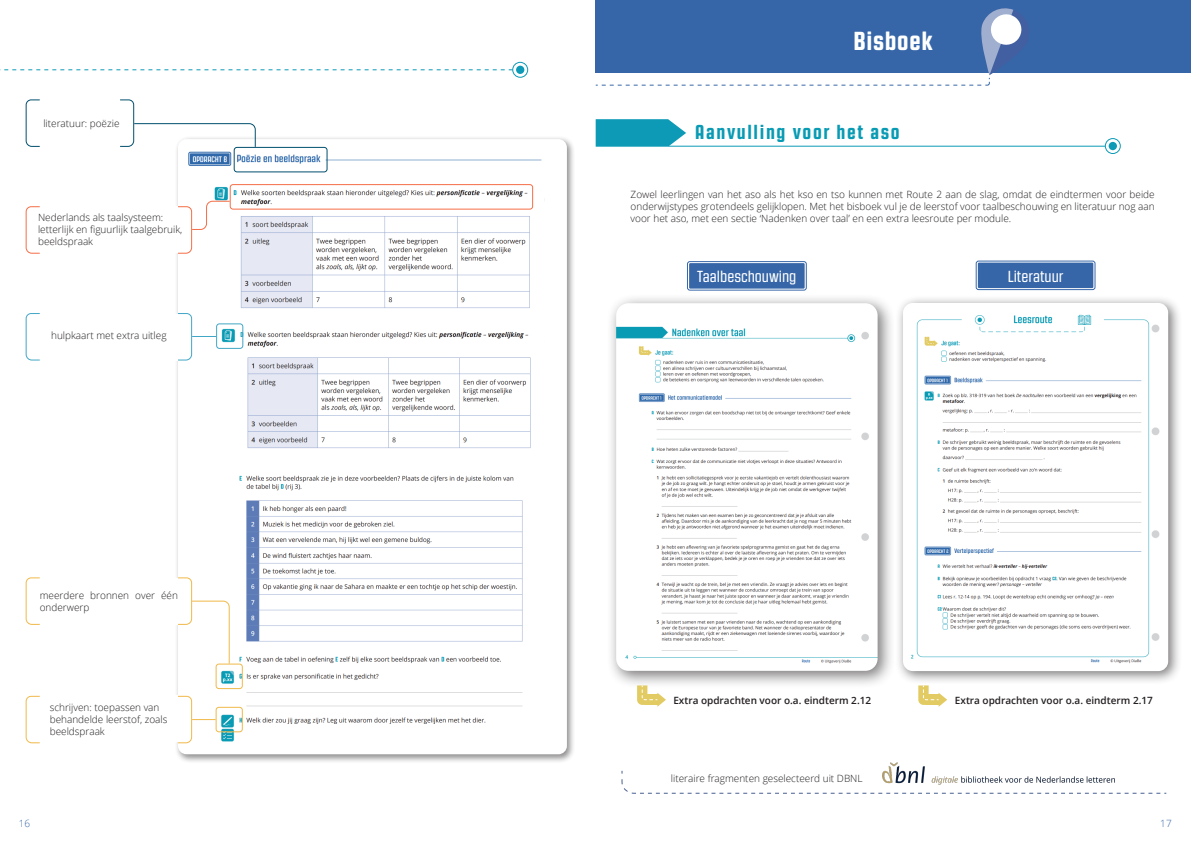
<style>
.page{position:relative;width:1191px;height:842px;background:#fff}
.page>*{position:absolute;margin:0;border:0;box-sizing:border-box;transform-origin:0 0}
.t1{font:800 26px "Revolution Gothic";letter-spacing:.03em;color:#fff}
.t2{font:800 20px "Revolution Gothic";letter-spacing:.08em;color:#0a9bb4}
.t3{font:16px "Revolution Gothic";color:#fff}
.t4{font:300 10px/12px "Open Sans";color:#231f20}
.t5{font:600 10px "Open Sans";color:#231f20}
.t6{font:300 10px "Open Sans";color:#3666a8}
</style>
<div class="page">
<div style="left:689px;top:263px;width:115px;height:26px;background:#3666a8"></div>
<div style="left:977px;top:263px;width:116px;height:25px;background:#3666a8"></div>
<div style="left:606px;top:294px;width:289px;height:394px;background:#231f20;opacity:.6"></div>
<img style="left:616px;top:303px;width:261px;height:368px">
<div style="left:895px;top:295px;width:287px;height:390px;background:#231f20;opacity:.6"></div>
<img style="left:903px;top:303px;width:265px;height:368px">
<img style="left:888px;top:762px;width:37px;height:8px">
<svg style="left:621px;top:770px;width:546px;height:24px"></svg>
<div style="left:512px;top:62px;width:16px;height:16px;border:1px solid #0c9ab6;border-radius:50%"></div>
<div style="left:516px;top:66px;width:8px;height:8px;background:#0c9ab6;border-radius:50%"></div>
<div style="left:175px;top:136px;width:401px;height:627px;background:#231f20;opacity:.5"></div>
<div style="left:178px;top:139px;width:389px;height:615px;background:#fff;border-radius:9px"></div>
<img style="left:188px;top:146px;width:354px;height:27px">
<img style="left:214px;top:186px;width:320px;height:122px">
<img style="left:221px;top:328px;width:310px;height:121px">
<img style="left:215px;top:475px;width:308px;height:267px">
<div style="left:26px;top:314px;width:166px;height:46px;background:#fff"></div>
<div style="left:216px;top:323px;width:27px;height:26px;border:1px solid #42a6c6;border-radius:3px"></div>
<div style="left:230px;top:184px;width:303px;height:26px;border:1px solid #f56e47;border-radius:3px"></div>
<div style="left:216px;top:707px;width:27px;height:25px;border:1px solid #f0b949;border-radius:3px"></div>
<div style="left:216px;top:663px;width:27px;height:26px;border:1px solid #f0b949;border-radius:3px"></div>
<div style="left:234px;top:147px;width:93px;height:25px;border:1px solid #004f6e;border-radius:3px"></div>
<div style="left:26px;top:579px;width:166px;height:46px;background:#fff"></div>
<svg style="left:25px;top:577px;width:15px;height:48px"></svg>
<svg style="left:25px;top:313px;width:15px;height:48px"></svg>
<svg style="left:177px;top:312px;width:39px;height:49px"></svg>
<svg style="left:120px;top:99px;width:136px;height:49px"></svg>
<svg style="left:25px;top:99px;width:15px;height:48px"></svg>
<div style="left:26px;top:696px;width:166px;height:46px;background:#fff"></div>
<svg style="left:25px;top:695px;width:15px;height:49px"></svg>
<div style="left:26px;top:206px;width:166px;height:47px;background:#fff"></div>
<svg style="left:25px;top:206px;width:15px;height:48px"></svg>
<svg style="left:177px;top:200px;width:54px;height:54px"></svg>
<svg style="left:177px;top:577px;width:53px;height:87px"></svg>
<svg style="left:0;top:69px;width:513px;height:1px"></svg>
<svg style="left:177px;top:695px;width:39px;height:49px"></svg>
<hr style="left:668px;top:146px;width:437px;height:1px;background:#0c9ab6">
<svg style="left:595px;top:119px;width:91px;height:28px;background:#27a5be"></svg>
<div style="left:1104px;top:138px;width:16px;height:16px;border:1px solid #0c9ab6;border-radius:50%"></div>
<div style="left:1108px;top:142px;width:9px;height:8px;background:#0c9ab6;border-radius:50%"></div>
<div style="left:687px;top:261px;width:119px;height:30px;border:1px solid #3666a8;border-radius:2px"></div>
<div style="left:975px;top:261px;width:120px;height:29px;border:1px solid #3666a8;border-radius:2px"></div>
<svg style="left:637px;top:684px;width:29px;height:23px"></svg>
<svg style="left:918px;top:684px;width:29px;height:23px"></svg>
<div style="left:595px;top:0;width:596px;height:72px;background:#3666a8"></div>
<svg style="left:595px;top:8px;width:437px;height:78px"></svg>
<p class="t4" style="left:43px;top:117px;width:78px">literatuur: poëzie</p>
<p class="t4" style="left:38px;top:212px;width:146px">Nederlands als taalsysteem: letterlijk en figuurlijk taalgebruik, beeldspraak</p>
<p class="t4" style="left:51px;top:329px;width:117px">hulpkaart met extra uitleg</p>
<p class="t4" style="left:40px;top:589px;width:140px">meerdere bronnen over één onderwerp</p>
<p class="t4" style="left:50px;top:701px;width:111px">schrijven: toepassen van</p>
<p class="t4" style="left:50px;top:713px;width:119px">behandelde leerstof, zoals beeldspraak</p>
<p class="t1" style="left:853px;top:27px;width:81px">Bisboek</p>
<p class="t2" style="left:695px;top:121px;width:206px">Aanvulling voor het aso</p>
<p class="t4" style="left:630px;top:188px;width:525px">Zowel leerlingen van het aso als het kso en tso kunnen met Route 2 aan de slag, omdat de eindtermen voor beide</p>
<p class="t4" style="left:630px;top:200px;width:525px">onderwijstypes grotendeels gelijklopen. Met het bisboek vul je de leerstof voor taalbeschouwing en literatuur nog aan</p>
<p class="t4" style="left:630px;top:212px;width:382px">voor het aso, met een sectie ‘Nadenken over taal’ en een extra leesroute per module.</p>
<p class="t3" style="left:697px;top:268px;width:101px">Taalbeschouwing</p>
<p class="t3" style="left:1007px;top:268px;width:57px">Literatuur</p>
<p class="t5" style="left:673px;top:693px;width:199px">Extra opdrachten voor o.a. eindterm 2.12</p>
<p class="t5" style="left:955px;top:693px;width:199px">Extra opdrachten voor o.a. eindterm 2.17</p>
<p class="t4" style="left:671px;top:772px;width:193px">literaire fragmenten geselecteerd uit DBNL</p>
<p class="t6" style="left:19px;top:816px;width:13px">16</p>
<p class="t6" style="left:1160px;top:816px;width:13px">17</p>
</div>
